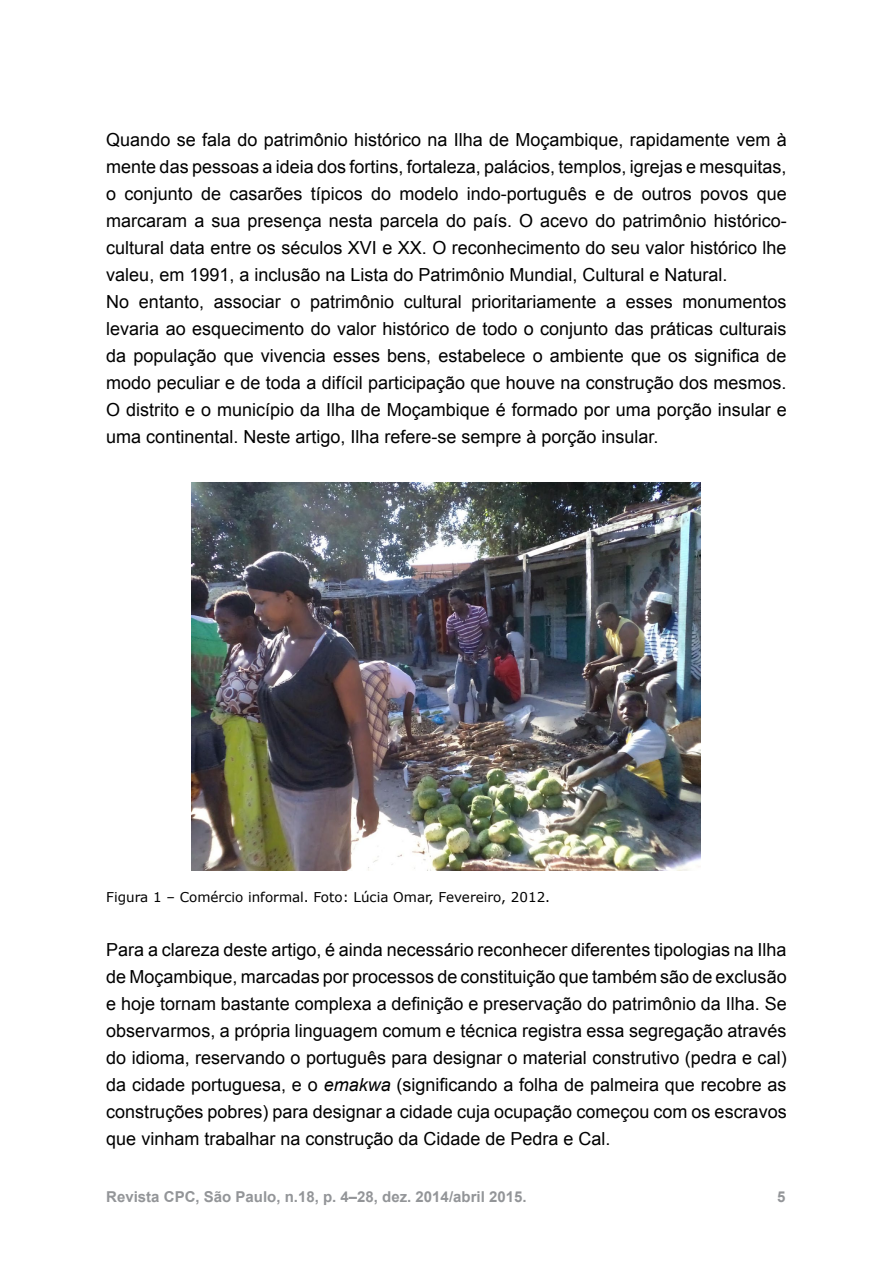
<style>
.page{position:relative;width:893px;height:1263px;background:#fff}
.page>*{position:absolute;margin:0;border:0;box-sizing:border-box;transform-origin:0 0}
.t1{font:18px/27px "Arial";color:#000}
.t2{font:700 15px "Arial";color:#939598}
.t3{font:13.5px "Verdana";color:#000}
.s1{font-style:italic}
</style>
<div class="page">
<img style="left:191px;top:482px;width:510px;height:388px">
<p class="t1" style="left:106px;top:127px;width:682px">Quando se fala do patrimônio histórico na Ilha de Moçambique, rapidamente vem à mente das pessoas a ideia dos fortins, fortaleza, palácios, templos, igrejas e mesquitas, o conjunto de casarões típicos do modelo indo-português e de outros povos que marcaram a sua presença nesta parcela do país. O acevo do patrimônio histórico&shy;cultural data entre os séculos XVI e XX. O reconhecimento do seu valor histórico lhe valeu, em 1991, a inclusão na Lista do Patrimônio Mundial, Cultural e Natural.<br>No entanto, associar o patrimônio cultural prioritariamente a esses monumentos levaria ao esquecimento do valor histórico de todo o conjunto das práticas culturais da população que vivencia esses bens, estabelece o ambiente que os significa de modo peculiar e de toda a difícil participação que houve na construção dos mesmos.<br>O distrito e o município da Ilha de Moçambique é formado por uma porção insular e uma continental. Neste artigo, Ilha refere-se sempre à porção insular.</p>
<p class="t3" style="left:106px;top:888px;width:445px">Figura 1 – Comércio informal. Foto: Lúcia Omar, Fevereiro, 2012.</p>
<p class="t1" style="left:106px;top:936px;width:682px;text-align:justify">Para a clareza deste artigo, é ainda necessário reconhecer diferentes tipologias na Ilha de Moçambique, marcadas por processos de constituição que também são de exclusão e hoje tornam bastante complexa a definição e preservação do patrimônio da Ilha. Se observarmos, a própria linguagem comum e técnica registra essa segregação através do idioma, reservando o português para designar o material construtivo (pedra e cal) da cidade portuguesa, e o <span class="s1">emakwa</span> (significando a folha de palmeira que recobre as construções pobres) para designar a cidade cuja ocupação começou com os escravos que vinham trabalhar na construção da Cidade de Pedra e Cal.</p>
<p class="t2" style="left:106px;top:1186px;width:422px">Revista CPC, São Paulo, n.18, p. 4–28, dez. 2014/abril 2015.</p>
<p class="t2" style="left:777px;top:1186px;width:10px">5</p>
</div>
